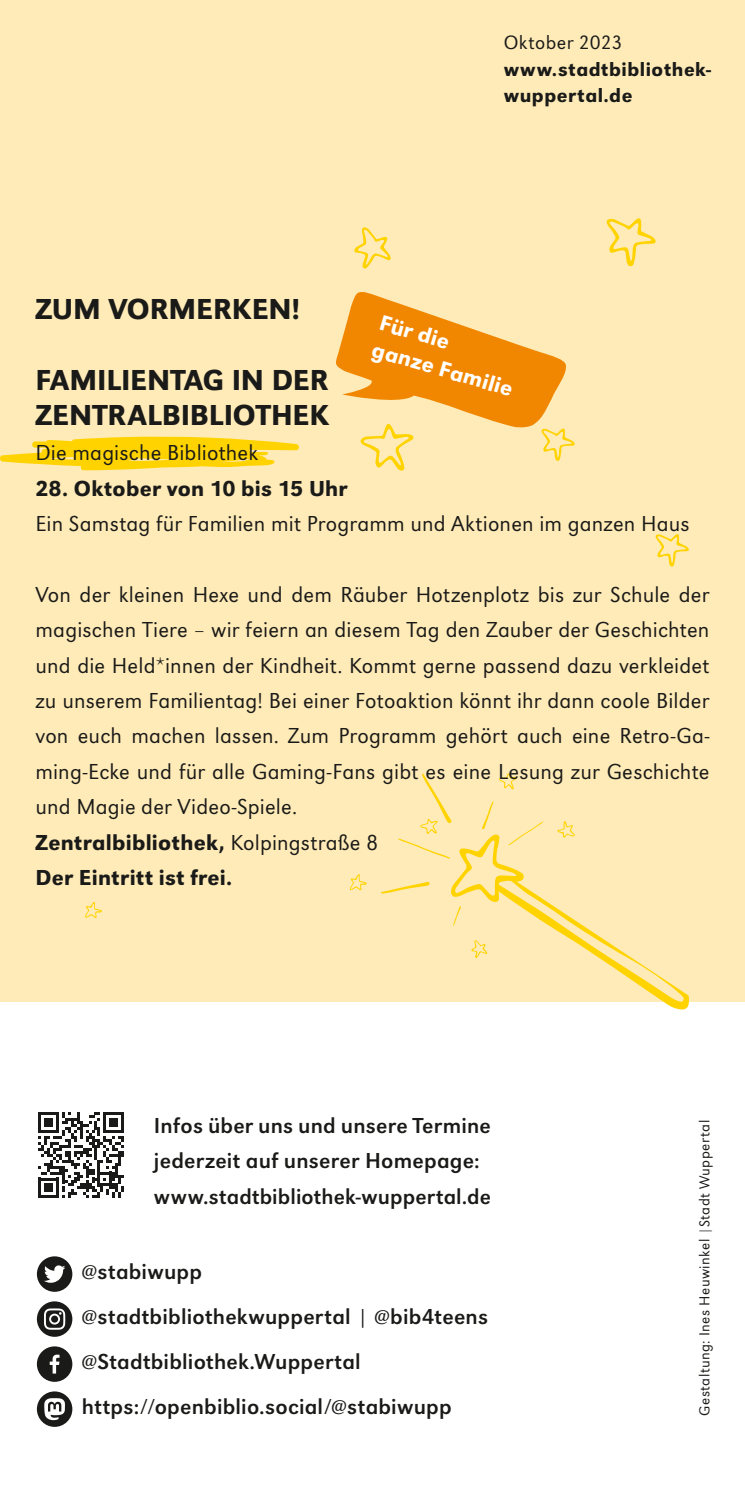
<style>
.page{position:relative;width:745px;height:1489px;background:#fff}
.page>*{position:absolute;margin:0;border:0;box-sizing:border-box;transform-origin:0 0}
.t1{font:500 30px/35.2px "URW Grotesk";color:#1a1a18}
.t2{font:300 22.5px/35.2px "URW Grotesk";letter-spacing:.01em;color:#1a1a18}
.t3{font:22.5px/45px "URW Grotesk";letter-spacing:.01em;color:#1a1a18}
.t4{font:500 22.5px "URW Grotesk";letter-spacing:.01em;color:#1a1a18}
.t5{font:500 22.5px/27.8px "URW Grotesk";color:#fff}
.t6{font:500 20px/26.5px "URW Grotesk";letter-spacing:.025em;color:#1a1a18}
.t7{font:300 20px "URW Grotesk";letter-spacing:.025em;color:#1a1a18}
.t8{font:300 15px "URW Grotesk";letter-spacing:.03em;color:#1a1a18}
.s1{font-weight:500}
</style>
<div class="page">
<div style="left:0;top:0;width:744px;height:1001px;background:#ffebb8"></div>
<svg style="left:37px;top:1256px;width:35px;height:35px"></svg>
<svg style="left:37px;top:1301px;width:35px;height:35px"></svg>
<svg style="left:37px;top:1346px;width:35px;height:35px"></svg>
<svg style="left:37px;top:1391px;width:35px;height:35px"></svg>
<svg style="left:38px;top:1112px;width:86px;height:86px"></svg>
<svg style="left:354px;top:227px;width:36px;height:42px"></svg>
<svg style="left:606px;top:218px;width:49px;height:49px"></svg>
<svg style="left:336px;top:292px;width:238px;height:179px"></svg>
<svg style="left:350px;top:874px;width:16px;height:16px"></svg>
<svg style="left:85px;top:902px;width:17px;height:15px"></svg>
<svg style="left:655px;top:534px;width:33px;height:33px"></svg>
<svg style="left:0;top:436px;width:299px;height:34px"></svg>
<svg style="left:380px;top:773px;width:308px;height:237px"></svg>
<p class="t7" style="left:503px;top:31px;width:120px">Oktober 2023</p>
<p class="t6" style="left:503px;top:56px;width:209px">www.stadtbibliothek&shy;wuppertal.de</p>
<h1 class="t1" style="left:35px;top:291px;width:266px">ZUM VORMERKEN!</h1>
<p class="t5" style="left:384px;top:309px;width:147px;rotate:16deg">Für die<br>ganze Familie</p>
<h1 class="t1" style="left:35px;top:362px;width:295px">FAMILIENTAG IN DER<br>ZENTRALBIBLIOTHEK</h1>
<p class="t2" style="left:35px;top:435px;width:224px">Die magische Bibliothek</p>
<p class="t4" style="left:35px;top:475px;width:313px">28. Oktober von 10 bis 15 Uhr</p>
<p class="t2" style="left:35px;top:506px;width:655px">Ein Samstag für Familien mit Programm und Aktionen im ganzen Haus</p>
<p class="t2" style="left:35px;top:577px;width:675px">Von der kleinen Hexe und dem Räuber Hotzenplotz bis zur Schule der magischen Tiere – wir feiern an diesem Tag den Zauber der Geschichten und die Held*innen der Kindheit. Kommt gerne passend dazu verkleidet zu unserem Familientag! Bei einer Fotoaktion könnt ihr dann coole Bilder von euch machen lassen. Zum Programm gehört auch eine Retro-Ga&shy;ming-Ecke und für alle Gaming-Fans gibt es eine Lesung zur Geschichte und Magie der Video-Spiele.<br><span class="s1">Zentralbibliothek,</span> Kolpingstraße 8<br><span class="s1">Der Eintritt ist frei.</span></p>
<p class="t3" style="left:154px;top:1107px;width:338px;line-height:35.2px">Infos über uns und unsere Termine jederzeit auf unserer Homepage: www.stadtbibliothek-wuppertal.de</p>
<p class="t3" style="left:82px;top:1249px;width:407px">@stabiwupp<br>@stadtbibliothekwuppertal | @bib4teens @Stadtbibliothek.Wuppertal https://openbiblio.social/@stabiwupp</p>
<p class="t8" style="left:695px;top:1415px;width:297px;rotate:-90deg">Gestaltung: Ines Heuwinkel |Stadt Wuppertal</p>
</div>
